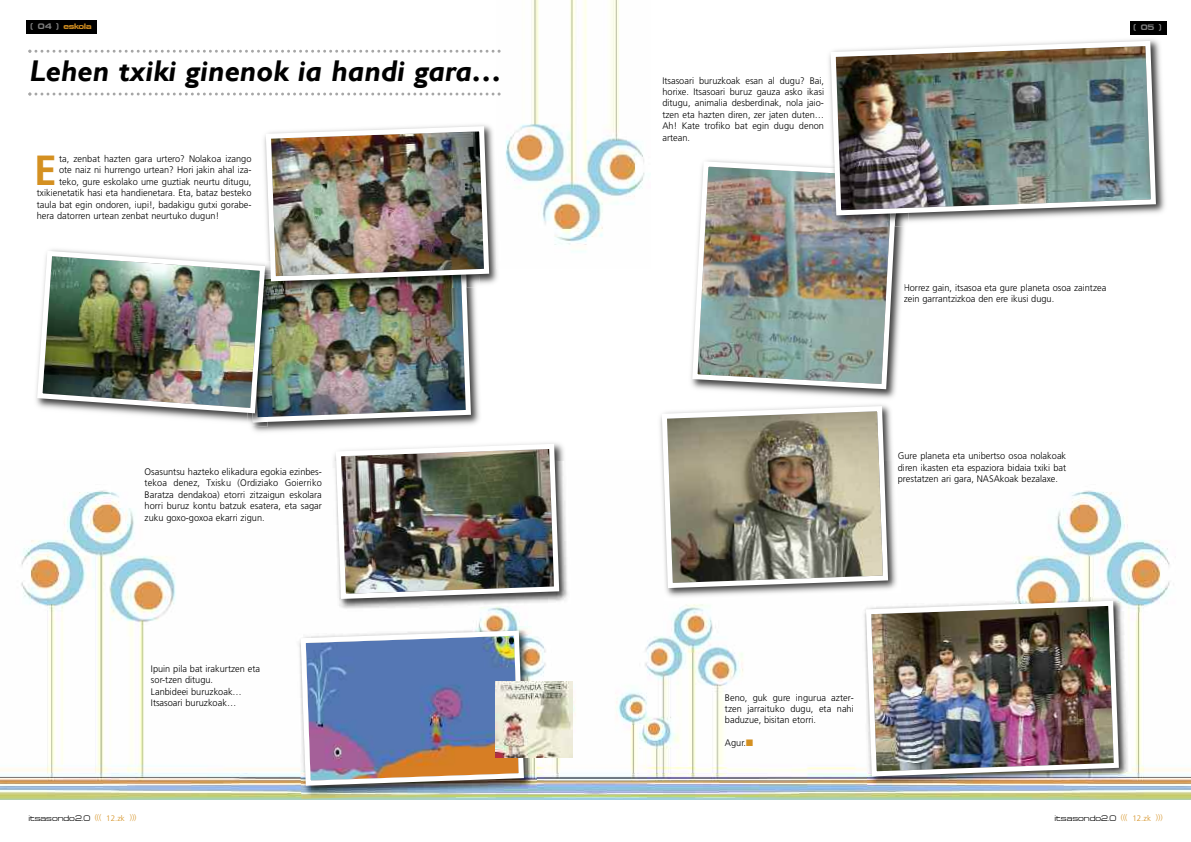
<style>
.page{position:relative;width:1191px;height:842px;background:#fff}
.page>*{position:absolute;margin:0;border:0;box-sizing:border-box;transform-origin:0 0}
.t1{font:700 42.2px "Frutiger";color:#d49021}
.t2{font:italic 700 30px "Gill Sans";color:#000}
.t3{font:300 9.5px/11.4px "Frutiger";color:#000;text-align:justify}
.t4{font:8px "Micro Extend FLF";color:#000}
.t5{font:700 8px "Micro Extend FLF";letter-spacing:-.045em;color:#d49021}
.t6{font:700 8px "Micro Extend FLF";color:#808080}
.s1{color:#808080}
.s2{font-family:"Monotype Sorts";font-weight:400;font-size:9px;color:#d49021}
.s3{font-family:"Frutiger";font-weight:300;color:#d49021}
</style>
<div class="page">
<img style="left:0;top:490px;width:1191px;height:310px">
<img style="left:498px;top:0;width:147px;height:252px">
<img style="left:765px;top:227px;width:139px;height:172px">
<img style="left:691px;top:160px;width:209px;height:232px">
<div style="left:1130px;top:21px;width:36px;height:13px;background:#000"></div>
<div style="left:26px;top:20px;width:70px;height:14px;background:#000"></div>
<svg style="left:28px;top:50px;width:472px;height:3px"></svg>
<svg style="left:28px;top:93px;width:472px;height:3px"></svg>
<img style="left:252px;top:425px;width:202px;height:7px">
<img style="left:492px;top:131px;width:6px;height:152px">
<img style="left:496px;top:121px;width:6px;height:147px">
<img style="left:36px;top:125px;width:456px;height:300px">
<img style="left:562px;top:447px;width:2px;height:14px">
<img style="left:331px;top:461px;width:241px;height:151px">
<img style="left:333px;top:443px;width:229px;height:158px">
<img style="left:826px;top:43px;width:339px;height:183px">
<img style="left:897px;top:218px;width:14px;height:9px">
<img style="left:830px;top:218px;width:62px;height:11px">
<img style="left:828px;top:39px;width:330px;height:179px">
<img style="left:890px;top:411px;width:3px;height:50px">
<img style="left:658px;top:461px;width:243px;height:140px">
<svg style="left:659px;top:404px;width:231px;height:187px;background:#9f9b8b"></svg>
<img style="left:861px;top:596px;width:271px;height:194px">
<img style="left:863px;top:598px;width:258px;height:181px">
<img style="left:296px;top:626px;width:241px;height:173px">
<img style="left:298px;top:628px;width:228px;height:160px">
<img style="left:495px;top:682px;width:78px;height:75px">
<p class="t5" style="left:31px;top:22px;width:63px"><span class="s1">( 04 )</span> eskola</p>
<p class="t6" style="left:1133px;top:23px;width:30px">(05)</p>
<h2 class="t2" style="left:30px;top:54px;width:474px">Lehen txiki ginenok ia handi gara…</h2>
<p class="t3" style="left:662px;top:75px;width:163px">Itsasoari buruzkoak esan al dugu? Bai, horixe. Itsasoari buruz gauza asko ikasi ditugu, animalia desberdinak, nola jaio&shy;tzen eta hazten diren, zer jaten duten… Ah! Kate trofiko bat egin dugu denon artean.</p>
<h1 class="t1" style="left:34px;top:153px;width:24px">E</h1>
<p class="t3" style="left:59px;top:154px;width:194px">ta, zenbat hazten gara urtero? Nolakoa izango</p>
<p class="t3" style="left:59px;top:165px;width:194px">ote naiz ni hurrengo urtean? Hori jakin ahal iza-</p>
<p class="t3" style="left:59px;top:176px;width:194px">teko, gure eskolako ume guztiak neurtu ditugu,</p>
<p class="t3" style="left:37px;top:188px;width:216px">txikienetatik hasi eta handienetara. Eta, bataz besteko</p>
<p class="t3" style="left:37px;top:199px;width:216px">taula bat egin ondoren, iupi!, badakigu gutxi gorabe-</p>
<p class="t3" style="left:37px;top:211px;width:184px">hera datorren urtean zenbat neurtuko dugun!</p>
<p class="t3" style="left:145px;top:467px;width:179px">Osasuntsu hazteko elikadura egokia ezinbes&shy;tekoa denez, Txisku (Ordiziako Goierriko Baratza dendakoa) etorri zitzaigun eskolara horri buruz kontu batzuk esatera, eta sagar zuku goxo-goxoa ekarri zigun.</p>
<p class="t3" style="left:151px;top:664px;width:111px;text-align:left">Ipuin pila bat irakurtzen eta sor-tzen ditugu.<br>Lanbideei buruzkoak…<br>Itsasoari buruzkoak…</p>
<p class="t3" style="left:903px;top:282px;width:204px">Horrez gain, itsasoa eta gure planeta osoa zaintzea zein garrantzizkoa den ere ikusi dugu.</p>
<p class="t3" style="left:898px;top:451px;width:170px">Gure planeta eta unibertso osoa nolakoak diren ikasten eta espaziora bidaia txiki bat prestatzen ari gara, NASAkoak bezalaxe.</p>
<p class="t3" style="left:725px;top:692px;width:130px">Beno, guk gure ingurua azter&shy;tzen jarraituko dugu, eta nahi baduzue, bisitan etorri.</p>
<p class="t3" style="left:725px;top:738px;width:30px">Agur.<span class="s2">n</span></p>
<p class="t4" style="left:28px;top:814px;width:110px">itsasondo2.0 <span class="s3">((( 12.zk )))</span></p>
<p class="t4" style="left:1054px;top:814px;width:110px">itsasondo2.0 <span class="s3">((( 12.zk )))</span></p>
</div>
